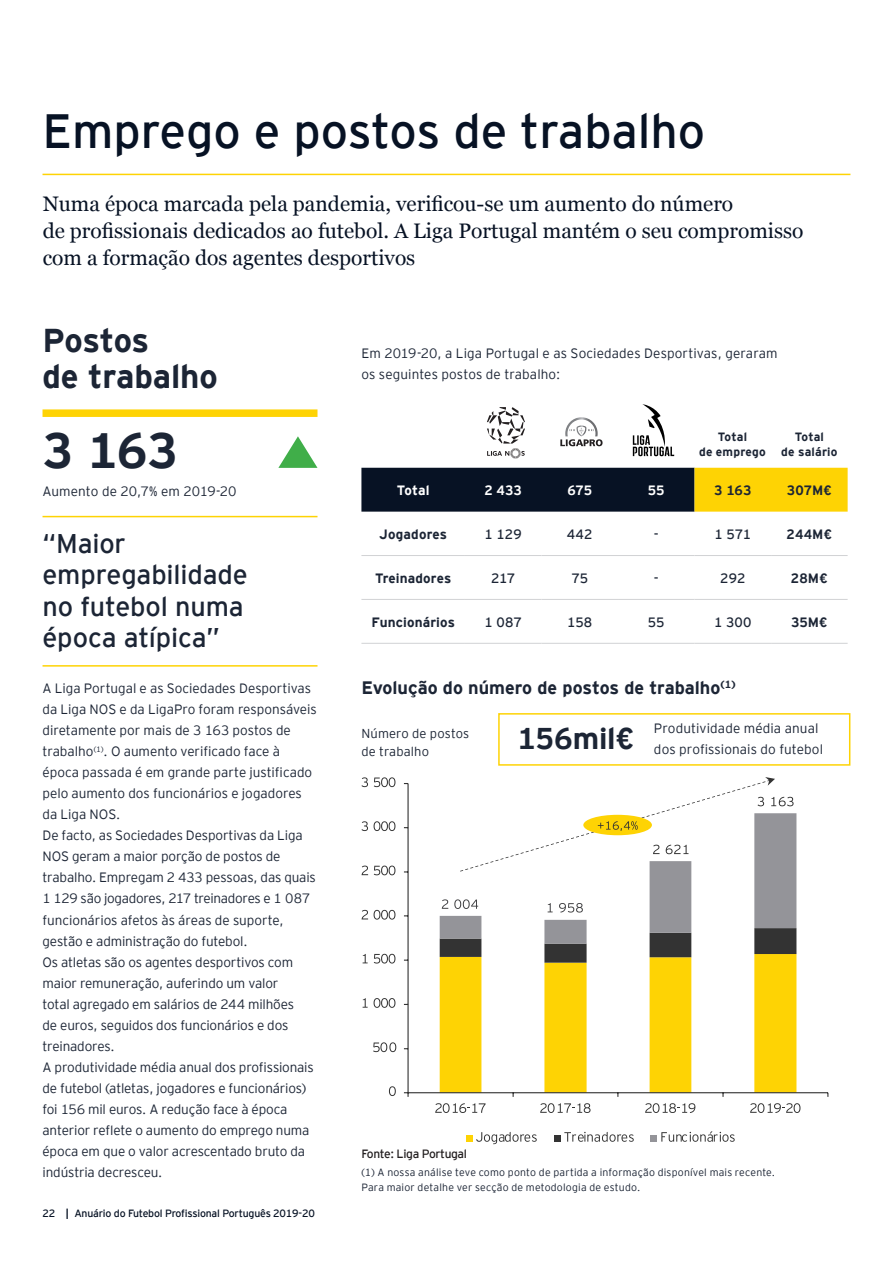
<style>
.page{position:relative;width:893px;height:1263px;background:#fff}
.page>*{position:absolute;margin:0;border:0;box-sizing:border-box;transform-origin:0 0}
.Text_Body_Regular{font:700 49.5px "EY Interstate";color:#1c2535}
.Título{font:48px "EY Interstate";color:#071224}
.Subtítulo_Bold{font:700 33px "EY Interstate";letter-spacing:-.01em;color:#1c2535}
.Text_Body_Regular-2{font:700 30px "EY Interstate";letter-spacing:-.005em;color:#1c2535}
.Subtítulo_Bold-2{font:27px/31.5px "EY Interstate";letter-spacing:-.005em;color:#1c2535}
.Standfirst{font:21px/27px "Georgia";color:#071224}
.Subtítulo_Bold-3{font:700 18px "EY Interstate";color:#1c2535}
.Text_Body_Regular-3{font:300 13.5px/21px "EY Interstate";letter-spacing:-.01em;color:#1c2535}
.Text_Body_Regular-4{font:700 13.5px "EY Interstate";letter-spacing:.01em;color:#1c2535}
.Text_Body_Regular-5{font:13.5px "EY Interstate";color:#1c2535}
.Text_Body_Regular-6{font:300 13.5px "EY Interstate";letter-spacing:.01em;color:#1c2535}
.Text_Body_Regular-7{font:700 13.5px "EY Interstate";color:#fff}
.Legendas{font:300 12.9px/18.5px "EY Interstate";letter-spacing:.01em;color:#1c2535}
.Text_Body_Regular-8{font:700 12px "EY Interstate";letter-spacing:.015em;color:#1c2535}
.Footnote___line{font:12px "EY Interstate";letter-spacing:-.03em;color:#231f20}
.Legendas-2{font:300 10.5px "EY Interstate";letter-spacing:.015em;color:#1c2535}
.t1{font:10.5px "EY Interstate";letter-spacing:-.02em;color:#071224}
.s1{font-weight:700}
</style>
<div class="page">
<svg style="left:278px;top:436px;width:39px;height:32px"></svg>
<div style="left:43px;top:409px;width:274px;height:8px;background:#fed304"></div>
<hr style="left:43px;top:516px;width:274px;height:1px;background:#fed304">
<hr style="left:43px;top:665px;width:274px;height:2px;background:#fed304">
<hr style="left:43px;top:174px;width:807px;height:1px;background:#fed304">
<svg style="left:487px;top:407px;width:38px;height:52px"></svg>
<svg style="left:560px;top:417px;width:43px;height:29px"></svg>
<svg style="left:633px;top:404px;width:41px;height:52px"></svg>
<svg style="left:361px;top:468px;width:487px;height:44px;background:#56501c"></svg>
<hr style="left:361px;top:555px;width:104px;height:1px;background:#d1d2d4">
<hr style="left:465px;top:555px;width:76px;height:1px;background:#d1d2d4">
<hr style="left:541px;top:555px;width:77px;height:1px;background:#d1d2d4">
<hr style="left:618px;top:555px;width:76px;height:1px;background:#d1d2d4">
<hr style="left:694px;top:555px;width:77px;height:1px;background:#d1d2d4">
<hr style="left:771px;top:555px;width:77px;height:1px;background:#d1d2d4">
<hr style="left:361px;top:599px;width:104px;height:1px;background:#d1d2d4">
<hr style="left:465px;top:599px;width:76px;height:1px;background:#d1d2d4">
<hr style="left:541px;top:599px;width:77px;height:1px;background:#d1d2d4">
<hr style="left:618px;top:599px;width:76px;height:1px;background:#d1d2d4">
<hr style="left:694px;top:599px;width:77px;height:1px;background:#d1d2d4">
<hr style="left:771px;top:599px;width:77px;height:1px;background:#d1d2d4">
<hr style="left:361px;top:643px;width:104px;height:1px;background:#d1d2d4">
<hr style="left:465px;top:643px;width:76px;height:1px;background:#d1d2d4">
<hr style="left:541px;top:643px;width:77px;height:1px;background:#d1d2d4">
<hr style="left:618px;top:643px;width:76px;height:1px;background:#d1d2d4">
<hr style="left:694px;top:643px;width:77px;height:1px;background:#d1d2d4">
<hr style="left:771px;top:643px;width:77px;height:1px;background:#d1d2d4">
<svg style="left:363px;top:998px;width:5px;height:10px"></svg>
<svg style="left:363px;top:954px;width:5px;height:9px"></svg>
<svg style="left:362px;top:910px;width:6px;height:9px"></svg>
<svg style="left:362px;top:865px;width:6px;height:10px"></svg>
<svg style="left:361px;top:821px;width:7px;height:10px"></svg>
<svg style="left:361px;top:777px;width:7px;height:10px"></svg>
<div style="left:498px;top:713px;width:352px;height:53px;border:2px solid #fed304"></div>
<svg style="left:440px;top:963px;width:356px;height:129px"></svg>
<svg style="left:440px;top:943px;width:356px;height:20px"></svg>
<svg style="left:440px;top:813px;width:356px;height:130px"></svg>
<hr style="left:407px;top:783px;width:2px;height:310px;background:#333">
<hr style="left:408px;top:1092px;width:420px;height:1px;background:#333">
<svg style="left:404px;top:1092px;width:5px;height:5px"></svg>
<svg style="left:389px;top:1086px;width:7px;height:10px"></svg>
<svg style="left:373px;top:1042px;width:23px;height:10px"></svg>
<svg style="left:374px;top:998px;width:21px;height:10px"></svg>
<svg style="left:374px;top:954px;width:21px;height:9px"></svg>
<svg style="left:374px;top:910px;width:21px;height:10px"></svg>
<svg style="left:374px;top:865px;width:21px;height:10px"></svg>
<svg style="left:374px;top:821px;width:21px;height:10px"></svg>
<svg style="left:374px;top:777px;width:21px;height:10px"></svg>
<svg style="left:435px;top:1103px;width:51px;height:10px"></svg>
<svg style="left:540px;top:1103px;width:50px;height:10px"></svg>
<svg style="left:645px;top:1103px;width:50px;height:10px"></svg>
<svg style="left:750px;top:1103px;width:50px;height:10px"></svg>
<div style="left:466px;top:1135px;width:7px;height:7px;background:#fed304"></div>
<svg style="left:476px;top:1132px;width:61px;height:12px"></svg>
<div style="left:554px;top:1135px;width:7px;height:7px;background:#333"></div>
<svg style="left:564px;top:1132px;width:70px;height:10px"></svg>
<div style="left:650px;top:1135px;width:7px;height:7px;background:#949499"></div>
<svg style="left:661px;top:1131px;width:74px;height:11px"></svg>
<svg style="left:442px;top:899px;width:6px;height:10px"></svg>
<svg style="left:454px;top:899px;width:24px;height:10px"></svg>
<svg style="left:548px;top:903px;width:5px;height:9px"></svg>
<svg style="left:559px;top:903px;width:24px;height:9px"></svg>
<svg style="left:460px;top:777px;width:334px;height:94px"></svg>
<p class="Título" style="left:43px;top:96px;width:664px">Emprego e postos de trabalho</p>
<p class="Standfirst" style="left:43px;top:190px;width:762px">Numa época marcada pela pandemia, verificou-se um aumento do número<br>de profissionais dedicados ao futebol. A Liga Portugal mantém o seu compromisso com a formação dos agentes desportivos</p>
<p class="Subtítulo_Bold" style="left:43px;top:317px;width:108px">Postos</p>
<p class="Subtítulo_Bold" style="left:43px;top:353px;width:177px">de trabalho</p>
<p class="Text_Body_Regular" style="left:43px;top:415px;width:137px">3 163</p>
<p class="Text_Body_Regular-3" style="left:43px;top:480px;width:196px">Aumento de 20,7% em 2019-20</p>
<p class="Subtítulo_Bold-2" style="left:43px;top:526px;width:207px">“Maior empregabilidade</p>
<p class="Subtítulo_Bold-2" style="left:43px;top:589px;width:203px">no futebol numa época atípica”</p>
<p class="Text_Body_Regular-3" style="left:43px;top:677px;width:276px">A Liga Portugal e as Sociedades Desportivas da Liga NOS e da LigaPro foram responsáveis diretamente por mais de 3 163 postos de trabalho<sup>(1)</sup>. O aumento verificado face à época passada é em grande parte justificado pelo aumento dos funcionários e jogadores da Liga NOS.</p>
<p class="Text_Body_Regular-3" style="left:43px;top:824px;width:275px">De facto, as Sociedades Desportivas da Liga NOS geram a maior porção de postos de trabalho. Empregam 2 433 pessoas, das quais 1 129 são jogadores, 217 treinadores e 1 087 funcionários afetos às áreas de suporte, gestão e administração do futebol.</p>
<p class="Text_Body_Regular-3" style="left:43px;top:950px;width:253px">Os atletas são os agentes desportivos com maior remuneração, auferindo um valor total agregado em salários de 244 milhões de euros, seguidos dos funcionários e dos treinadores.</p>
<p class="Text_Body_Regular-3" style="left:43px;top:1055px;width:273px">A produtividade média anual dos profissionais de futebol (atletas, jogadores e funcionários) foi 156 mil euros. A redução face à época anterior reflete o aumento do emprego numa época em que o valor acrescentado bruto da indústria decresceu.</p>
<p class="t1" style="left:43px;top:1206px;width:274px">22 <span class="s1">|</span> Anuário do Futebol Profissional Português 2019-20</p>
<p class="Text_Body_Regular-3" style="left:361px;top:342px;width:418px">Em 2019-20, a Liga Portugal e as Sociedades Desportivas, geraram</p>
<p class="Text_Body_Regular-3" style="left:361px;top:363px;width:200px">os seguintes postos de trabalho:</p>
<p class="Text_Body_Regular-8" style="left:718px;top:428px;width:31px">Total</p>
<p class="Text_Body_Regular-8" style="left:699px;top:443px;width:68px">de emprego</p>
<p class="Text_Body_Regular-8" style="left:795px;top:428px;width:31px">Total</p>
<p class="Text_Body_Regular-8" style="left:781px;top:443px;width:58px">de salário</p>
<p class="Text_Body_Regular-7" style="left:397px;top:481px;width:34px">Total</p>
<p class="Text_Body_Regular-7" style="left:484px;top:481px;width:39px">2 433</p>
<p class="Text_Body_Regular-7" style="left:567px;top:481px;width:26px">675</p>
<p class="Text_Body_Regular-7" style="left:648px;top:481px;width:18px">55</p>
<p class="Text_Body_Regular-4" style="left:714px;top:481px;width:39px">3 163</p>
<p class="Text_Body_Regular-4" style="left:787px;top:481px;width:47px">307M€</p>
<p class="Text_Body_Regular-4" style="left:379px;top:524px;width:69px">Jogadores</p>
<p class="Text_Body_Regular-5" style="left:485px;top:525px;width:39px">1 129</p>
<p class="Text_Body_Regular-5" style="left:567px;top:525px;width:27px">442</p>
<p class="Text_Body_Regular-5" style="left:654px;top:525px;width:6px">-</p>
<p class="Text_Body_Regular-5" style="left:714px;top:525px;width:38px">1 571</p>
<p class="Text_Body_Regular-4" style="left:787px;top:524px;width:47px">244M€</p>
<p class="Text_Body_Regular-4" style="left:375px;top:568px;width:78px">Treinadores</p>
<p class="Text_Body_Regular-5" style="left:491px;top:568px;width:25px">217</p>
<p class="Text_Body_Regular-5" style="left:571px;top:568px;width:18px">75</p>
<p class="Text_Body_Regular-5" style="left:654px;top:568px;width:6px">-</p>
<p class="Text_Body_Regular-5" style="left:720px;top:568px;width:27px">292</p>
<p class="Text_Body_Regular-4" style="left:791px;top:568px;width:38px">28M€</p>
<p class="Text_Body_Regular-4" style="left:371px;top:612px;width:85px">Funcionários</p>
<p class="Text_Body_Regular-5" style="left:484px;top:612px;width:39px">1 087</p>
<p class="Text_Body_Regular-5" style="left:567px;top:612px;width:27px">158</p>
<p class="Text_Body_Regular-5" style="left:648px;top:612px;width:18px">55</p>
<p class="Text_Body_Regular-5" style="left:714px;top:612px;width:39px">1 300</p>
<p class="Text_Body_Regular-4" style="left:791px;top:612px;width:38px">35M€</p>
<p class="Subtítulo_Bold-3" style="left:361px;top:674px;width:375px">Evolução do número de postos de trabalho<sup>(1)</sup></p>
<p class="Legendas" style="left:361px;top:723px;width:109px">Número de postos de trabalho</p>
<p class="Text_Body_Regular-2" style="left:517px;top:717px;width:119px">156mil€</p>
<p class="Text_Body_Regular-6" style="left:654px;top:718px;width:166px">Produtividade média anual</p>
<p class="Text_Body_Regular-3" style="left:654px;top:737px;width:171px">dos profissionais do futebol</p>
<p class="Footnote___line" style="left:361px;top:1145px;width:107px">Fonte: Liga Portugal</p>
<p class="Legendas-2" style="left:361px;top:1165px;width:415px">(1) A nossa análise teve como ponto de partida a informação disponível mais recente.</p>
<p class="Legendas-2" style="left:361px;top:1180px;width:280px">Para maior detalhe ver secção de metodologia de estudo.</p>
</div>
